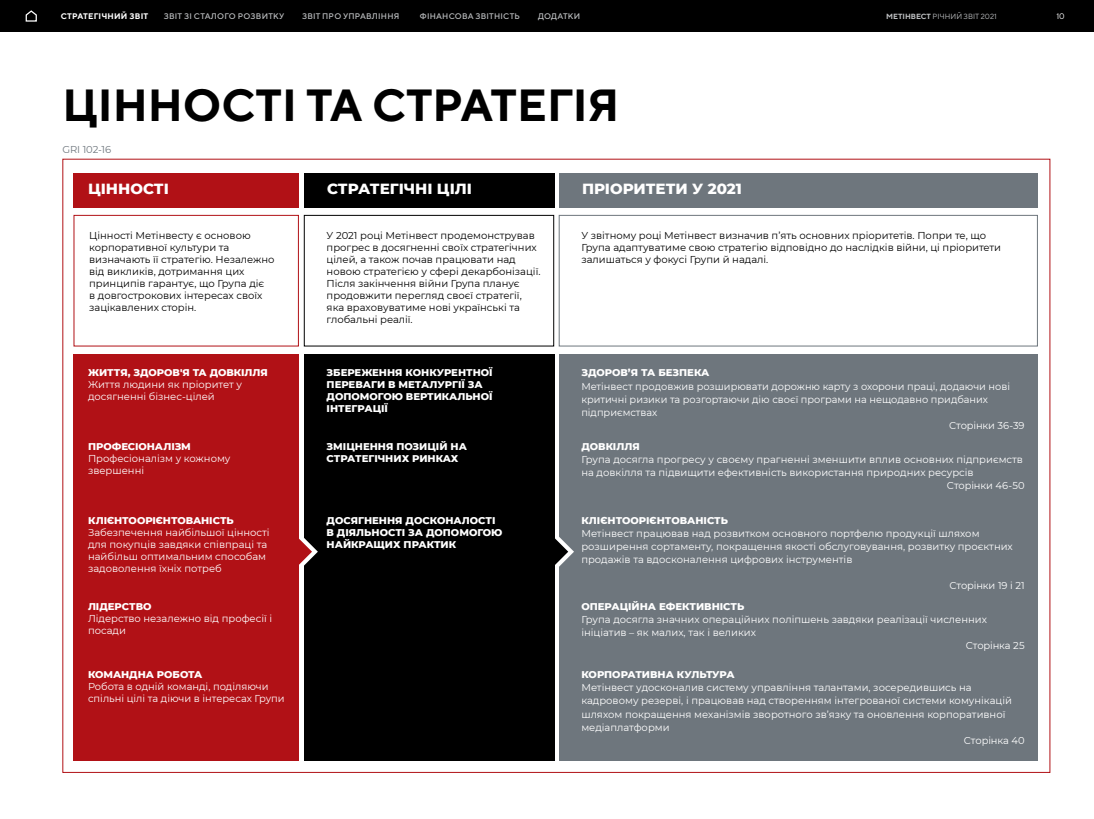
<style>
.page{position:relative;width:1094px;height:819px;background:#fff}
.page>*{position:absolute;margin:0;border:0;box-sizing:border-box;transform-origin:0 0}
.t1{font:700 45px "TT Norms";color:#000}
.t2{font:800 15px "Montserrat";color:#fff}
.t3{font:10px/12px "Montserrat";color:#fff}
.t4{font:10px/12px "Montserrat";color:#000}
.t5{font:800 10px/12px "Montserrat";color:#fff}
.t6{font:10px "Montserrat";letter-spacing:-.015em;color:#6e767d}
.t7{font:500 8.12px "TT Norms";letter-spacing:.025em;color:#bcbec0}
.t8{font:700 8.12px "TT Norms";letter-spacing:.025em;color:#fff}
.t9{font:8.12px "TT Norms";color:#fff}
.t10{font:7.5px "TT Norms";color:#bcbec0}
.s1{font-weight:700}
</style>
<div class="page">
<div style="left:559px;top:354px;width:479px;height:407px;background:#6e767d"></div>
<div style="left:304px;top:354px;width:250px;height:407px;background:#000"></div>
<div style="left:74px;top:354px;width:225px;height:407px;background:#b11116"></div>
<div style="left:304px;top:173px;width:250px;height:34px;background:#000"></div>
<div style="left:74px;top:173px;width:225px;height:34px;background:#b11116"></div>
<div style="left:559px;top:173px;width:479px;height:34px;background:#6e767d"></div>
<svg style="left:554px;top:534px;width:20px;height:35px"></svg>
<svg style="left:299px;top:538px;width:19px;height:28px"></svg>
<div style="left:74px;top:215px;width:225px;height:131px;border:1px solid #b11116"></div>
<div style="left:304px;top:215px;width:250px;height:131px;border:1px solid #000"></div>
<div style="left:559px;top:215px;width:479px;height:131px;border:1px solid #6e767d"></div>
<div style="left:0;top:0;width:1094px;height:32px;background:#000"></div>
<svg style="left:25px;top:10px;width:12px;height:12px"></svg>
<p class="t8" style="left:61px;top:11px;width:89px">СТРАТЕГІЧНИЙ ЗВІТ</p>
<p class="t7" style="left:164px;top:11px;width:122px">ЗВІТ ЗІ СТАЛОГО РОЗВИТКУ</p>
<p class="t7" style="left:302px;top:11px;width:99px">ЗВІТ ПРО УПРАВЛІННЯ</p>
<p class="t7" style="left:420px;top:11px;width:102px">ФІНАНСОВА ЗВІТНІСТЬ</p>
<p class="t7" style="left:538px;top:11px;width:44px">ДОДАТКИ</p>
<p class="t10" style="left:886px;top:11px;width:112px"><span class="s1">МЕТІНВЕСТ</span> РІЧНИЙ ЗВІТ 2021</p>
<p class="t9" style="left:1056px;top:11px;width:10px">10</p>
<h1 class="t1" style="left:62px;top:77px;width:558px">ЦІННОСТІ ТА СТРАТЕГІЯ</h1>
<p class="t6" style="left:62px;top:142px;width:50px">GRI 102-16</p>
<h2 class="t2" style="left:88px;top:178px;width:82px">ЦІННОСТІ</h2>
<h2 class="t2" style="left:327px;top:178px;width:146px">СТРАТЕГІЧНІ ЦІЛІ</h2>
<h2 class="t2" style="left:582px;top:178px;width:161px">ПРІОРИТЕТИ У 2021</h2>
<p class="t4" style="left:89px;top:229px;width:187px">Цінності Метінвесту є основою корпоративної культури та визначають її стратегію. Незалежно від викликів, дотримання цих принципів гарантує, що Група діє<br>в довгострокових інтересах своїх зацікавлених сторін.</p>
<p class="t4" style="left:327px;top:229px;width:215px">У 2021 році Метінвест продемонстрував прогрес в досягненні своїх стратегічних цілей, а також почав працювати над новою стратегією у сфері декарбонізації.<br>Після закінчення війни Група планує продовжити перегляд своєї стратегії, яка враховуватиме нові українські та глобальні реалії.</p>
<p class="t4" style="left:581px;top:229px;width:421px">У звітному році Метінвест визначив п’ять основних пріоритетів. Попри те, що<br>Група адаптуватиме свою стратегію відповідно до наслідків війни, ці пріоритети залишаться у фокусі Групи й надалі.</p>
<p class="t5" style="left:88px;top:366px;width:181px">ЖИТТЯ, ЗДОРОВ'Я ТА ДОВКІЛЛЯ</p>
<p class="t3" style="left:88px;top:378px;width:155px">Життя людини як пріоритет у досягненні бізнес-цілей</p>
<p class="t5" style="left:88px;top:440px;width:104px">ПРОФЕСІОНАЛІЗМ</p>
<p class="t3" style="left:88px;top:452px;width:144px">Професіоналізм у кожному звершенні</p>
<p class="t5" style="left:88px;top:513px;width:147px">КЛІЄНТООРІЄНТОВАНІСТЬ</p>
<p class="t3" style="left:88px;top:525px;width:183px">Забезпечення найбільшої цінності для покупців завдяки співпраці та найбільш оптимальним способам задоволення їхніх потреб</p>
<p class="t5" style="left:88px;top:600px;width:65px">ЛІДЕРСТВО</p>
<p class="t3" style="left:88px;top:612px;width:186px">Лідерство незалежно від професії і посади</p>
<p class="t5" style="left:88px;top:668px;width:116px">КОМАНДНА РОБОТА</p>
<p class="t3" style="left:88px;top:680px;width:198px">Робота в одній команді, поділяючи спільні цілі та діючи в інтересах Групи</p>
<p class="t5" style="left:327px;top:366px;width:168px">ЗБЕРЕЖЕННЯ КОНКУРЕНТНОЇ<br>ПЕРЕВАГИ В МЕТАЛУРГІЇ ЗА<br>ДОПОМОГОЮ ВЕРТИКАЛЬНОЇ<br>ІНТЕГРАЦІЇ</p>
<p class="t5" style="left:581px;top:366px;width:129px">ЗДОРОВ’Я ТА БЕЗПЕКА</p>
<p class="t3" style="left:581px;top:380px;width:430px">Метінвест продовжив розширювати дорожню карту з охорони праці, додаючи нові</p>
<p class="t3" style="left:581px;top:393px;width:408px">критичні ризики та розгортаючи дію своєї програми на нещодавно придбаних</p>
<p class="t3" style="left:581px;top:406px;width:77px">підприємствах</p>
<p class="t3" style="left:949px;top:419px;width:77px">Сторінки 36-39</p>
<p class="t5" style="left:581px;top:440px;width:60px">ДОВКІЛЛЯ</p>
<p class="t3" style="left:581px;top:453px;width:443px">Група досягла прогресу у своєму прагненні зменшити вплив основних підприємств</p>
<p class="t3" style="left:581px;top:466px;width:394px">на довкілля та підвищити ефективність використання природних ресурсів</p>
<p class="t3" style="left:947px;top:479px;width:79px">Сторінки 46-50</p>
<p class="t5" style="left:581px;top:513px;width:148px">КЛІЄНТООРІЄНТОВАНІСТЬ</p>
<p class="t3" style="left:581px;top:526px;width:433px;line-height:13.1px">Метінвест працював над розвитком основного портфелю продукції шляхом розширення сортаменту, покращення якості обслуговування, розвитку проєктних продажів та вдосконалення цифрових інструментів</p>
<p class="t3" style="left:949px;top:579px;width:77px">Сторінки 19 і 21</p>
<p class="t5" style="left:581px;top:600px;width:164px">ОПЕРАЦІЙНА ЕФЕКТИВНІСТЬ</p>
<p class="t3" style="left:581px;top:613px;width:407px">Група досягла значних операційних поліпшень завдяки реалізації численних</p>
<p class="t3" style="left:581px;top:626px;width:176px">ініціатив – як малих, так і великих</p>
<p class="t3" style="left:966px;top:639px;width:60px">Сторінка 25</p>
<p class="t5" style="left:581px;top:668px;width:155px">КОРПОРАТИВНА КУЛЬТУРА</p>
<p class="t3" style="left:581px;top:681px;width:392px">Метінвест удосконалив систему управління талантами, зосередившись на</p>
<p class="t3" style="left:581px;top:694px;width:432px">кадровому резерві, і працював над створенням інтегрованої системи комунікацій</p>
<p class="t3" style="left:581px;top:707px;width:425px">шляхом покращення механізмів зворотного зв’язку та оновлення корпоративної</p>
<p class="t3" style="left:581px;top:721px;width:90px">медіаплатформи</p>
<p class="t3" style="left:964px;top:734px;width:62px">Сторінка 40</p>
<p class="t5" style="left:327px;top:440px;width:142px">ЗМІЦНЕННЯ ПОЗИЦІЙ НА<br>СТРАТЕГІЧНИХ РИНКАХ</p>
<p class="t5" style="left:327px;top:513px;width:177px">ДОСЯГНЕННЯ ДОСКОНАЛОСТІ<br>В ДІЯЛЬНОСТІ ЗА ДОПОМОГОЮ<br>НАЙКРАЩИХ ПРАКТИК</p>
</div>
